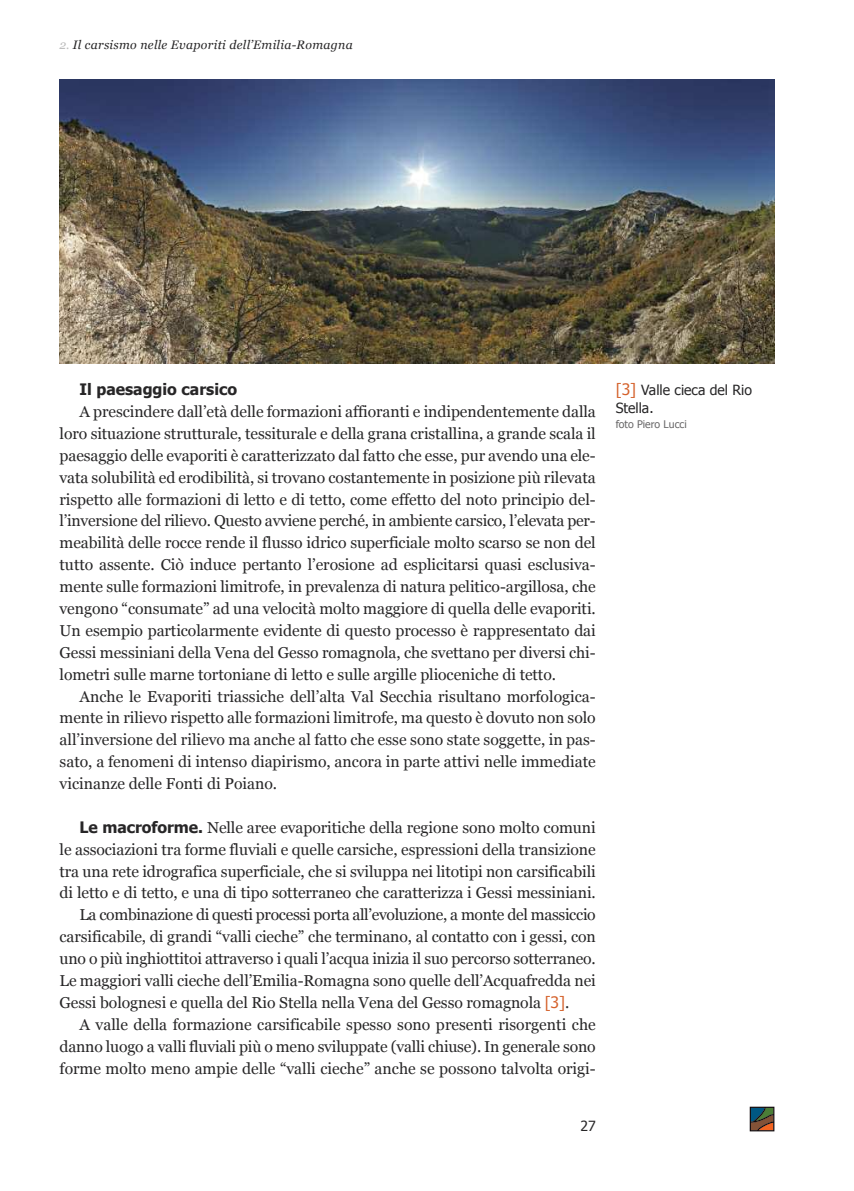
<style>
.page{position:relative;width:854px;height:1191px;background:#fff}
.page>*{position:absolute;margin:0;border:0;box-sizing:border-box;transform-origin:0 0}
.t1{font:15.75px "Georgia";letter-spacing:-.005em;color:#272627}
.t2{font:700 15.75px "Tahoma";color:#272627}
.t3{font:14px/17.5px "Tahoma";color:#272627}
.t4{font:italic 12.25px "Georgia";letter-spacing:.025em;color:#272627}
.t5{font:10.5px "Tahoma";color:#686768}
.s1{color:#bebebe}
.s2{font-family:"Tahoma";font-weight:700}
.s3{font-family:"Tahoma";color:#d5622c}
.s4{font-size:15.75px;color:#d5622c}
</style>
<div class="page">
<svg style="left:749px;top:1106px;width:25px;height:25px"></svg>
<img style="left:60px;top:79px;width:714px;height:284px">
<p class="t4" style="left:60px;top:38px;width:294px"><span class="s1">2.</span> Il carsismo nelle Evaporiti dell’Emilia-Romagna</p>
<p class="t2" style="left:79px;top:379px;width:159px">Il paesaggio carsico</p>
<p class="t1" style="left:79px;top:402px;width:517px">A prescindere dall’età delle formazioni affioranti e indipendentemente dalla</p>
<p class="t1" style="left:60px;top:424px;width:537px">loro situazione strutturale, tessiturale e della grana cristallina, a grande scala il</p>
<p class="t1" style="left:60px;top:446px;width:537px">paesaggio delle evaporiti è caratterizzato dal fatto che esse, pur avendo una ele-</p>
<p class="t1" style="left:60px;top:468px;width:537px">vata solubilità ed erodibilità, si trovano costantemente in posizione più rilevata</p>
<p class="t1" style="left:60px;top:490px;width:537px">rispetto alle formazioni di letto e di tetto, come effetto del noto principio del-</p>
<p class="t1" style="left:60px;top:512px;width:537px">l’inversione del rilievo. Questo avviene perché, in ambiente carsico, l’elevata per-</p>
<p class="t1" style="left:60px;top:534px;width:537px">meabilità delle rocce rende il flusso idrico superficiale molto scarso se non del</p>
<p class="t1" style="left:60px;top:556px;width:537px">tutto assente. Ciò induce pertanto l’erosione ad esplicitarsi quasi esclusiva-</p>
<p class="t1" style="left:60px;top:577px;width:537px">mente sulle formazioni limitrofe, in prevalenza di natura pelitico-argillosa, che</p>
<p class="t1" style="left:60px;top:599px;width:537px">vengono “consumate” ad una velocità molto maggiore di quella delle evaporiti.</p>
<p class="t1" style="left:60px;top:621px;width:537px">Un esempio particolarmente evidente di questo processo è rappresentato dai</p>
<p class="t1" style="left:60px;top:643px;width:537px">Gessi messiniani della Vena del Gesso romagnola, che svettano per diversi chi-</p>
<p class="t1" style="left:60px;top:665px;width:498px">lometri sulle marne tortoniane di letto e sulle argille plioceniche di tetto.</p>
<p class="t1" style="left:79px;top:687px;width:517px">Anche le Evaporiti triassiche dell’alta Val Secchia risultano morfologica-</p>
<p class="t1" style="left:60px;top:709px;width:537px">mente in rilievo rispetto alle formazioni limitrofe, ma questo è dovuto non solo</p>
<p class="t1" style="left:60px;top:731px;width:537px">all’inversione del rilievo ma anche al fatto che esse sono state soggette, in pas-</p>
<p class="t1" style="left:60px;top:752px;width:537px">sato, a fenomeni di intenso diapirismo, ancora in parte attivi nelle immediate</p>
<p class="t1" style="left:60px;top:774px;width:219px">vicinanze delle Fonti di Poiano.</p>
<p class="t1" style="left:79px;top:818px;width:517px"><span class="s2">Le macroforme.</span> Nelle aree evaporitiche della regione sono molto comuni</p>
<p class="t1" style="left:60px;top:840px;width:537px">le associazioni tra forme fluviali e quelle carsiche, espressioni della transizione</p>
<p class="t1" style="left:60px;top:862px;width:537px">tra una rete idrografica superficiale, che si sviluppa nei litotipi non carsificabili</p>
<p class="t1" style="left:60px;top:884px;width:537px">di letto e di tetto, e una di tipo sotterraneo che caratterizza i Gessi messiniani.</p>
<p class="t1" style="left:79px;top:906px;width:517px">La combinazione di questi processi porta all’evoluzione, a monte del massiccio</p>
<p class="t1" style="left:60px;top:927px;width:537px">carsificabile, di grandi “valli cieche” che terminano, al contatto con i gessi, con</p>
<p class="t1" style="left:60px;top:949px;width:537px">uno o più inghiottitoi attraverso i quali l’acqua inizia il suo percorso sotterraneo.</p>
<p class="t1" style="left:60px;top:971px;width:537px">Le maggiori valli cieche dell’Emilia-Romagna sono quelle dell’Acquafredda nei</p>
<p class="t1" style="left:60px;top:993px;width:511px">Gessi bolognesi e quella del Rio Stella nella Vena del Gesso romagnola <span class="s3">[3]</span>.</p>
<p class="t1" style="left:79px;top:1015px;width:517px">A valle della formazione carsificabile spesso sono presenti risorgenti che</p>
<p class="t1" style="left:60px;top:1037px;width:537px">danno luogo a valli fluviali più o meno sviluppate (valli chiuse). In generale sono</p>
<p class="t1" style="left:60px;top:1059px;width:537px">forme molto meno ampie delle “valli cieche” anche se possono talvolta origi-</p>
<p class="t3" style="left:580px;top:1116px;width:17px">27</p>
<p class="t3" style="left:615px;top:381px;width:138px"><span class="s4">[3]</span> Valle cieca del Rio<br>Stella.</p>
<p class="t5" style="left:615px;top:418px;width:73px">foto Piero Lucci</p>
</div>
